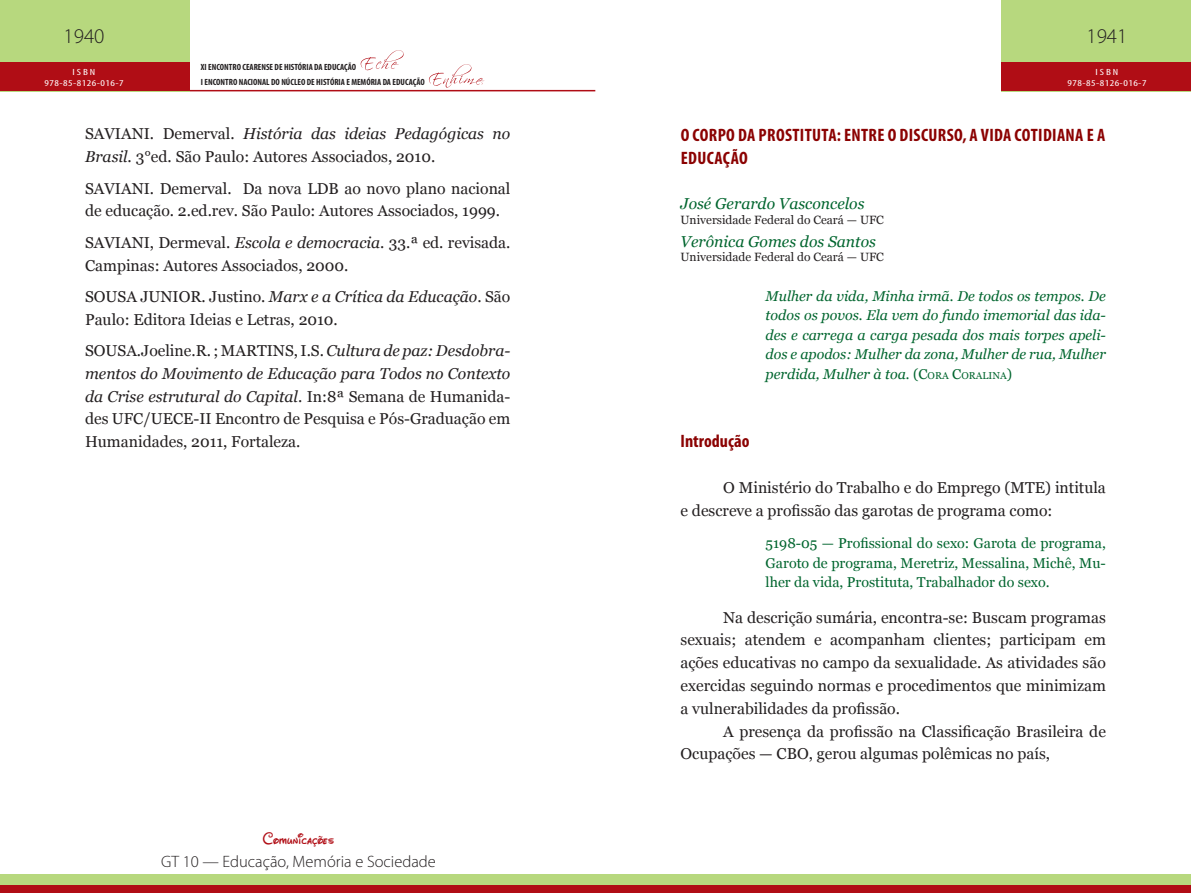
<style>
.page{position:relative;width:1191px;height:893px;background:#fff}
.page>*{position:absolute;margin:0;border:0;box-sizing:border-box;transform-origin:0 0}
.t1{font:300 21px "Myriad Pro";color:#231f20}
.TÍTULO_01{font:700 condensed 18px/22.8px "Myriad Pro";letter-spacing:.02em;color:#8b0202}
.TÍTULO_02{font:700 condensed 18px "Myriad Pro";color:#8b0202}
.t2{font:300 16.5px "Myriad Pro";color:#231f20}
.t3{font:16.5px "Waltograph";letter-spacing:.01em;color:#b00d15}
.t4{font:15.75px/22.8px "Georgia";color:#231f20}
.AUTOR{font:italic 15.75px "Georgia";color:#00652e}
.RECUO{font:italic 14.25px/19.5px "Georgia";color:#00652e;text-align:justify}
.RECUO-2{font:14.25px/19.5px "Georgia";color:#00652e;text-align:justify}
.DADOS_AUTOR{font:12px "Georgia";color:#231f20}
.RECUO-3{font:10.05px "Georgia";color:#00652e}
.t5{font:700 condensed 9px/15px "Myriad Pro";color:#231f20}
.t6{font:condensed 9px/10.8px "Myriad Pro";letter-spacing:.04em;color:#fff;text-align:center;scale:1.3 1}
.s1{font-style:italic}
.s2{font-style:normal}
.s3{font-style:normal;font-size:10.05px}
.s4{font-size:14.25px}
</style>
<div class="page">
<div style="left:595px;top:874px;width:596px;height:19px;background:#b7d87e"></div>
<div style="left:595px;top:885px;width:596px;height:8px;background:#b00d15"></div>
<div style="left:1001px;top:0;width:190px;height:91px;background:#b7d87e"></div>
<div style="left:1001px;top:63px;width:190px;height:28px;background:#b00d15"></div>
<hr style="left:189px;top:90px;width:406px;height:1px;background:#b00d15">
<div style="left:0;top:0;width:189px;height:91px;background:#b7d87e"></div>
<div style="left:0;top:63px;width:189px;height:28px;background:#b00d15"></div>
<svg style="left:361px;top:50px;width:43px;height:20px"></svg>
<svg style="left:429px;top:64px;width:55px;height:24px"></svg>
<div style="left:0;top:874px;width:595px;height:19px;background:#b7d87e"></div>
<div style="left:0;top:885px;width:595px;height:8px;background:#b00d15"></div>
<h1 class="t1" style="left:63px;top:24px;width:42px">1940</h1>
<p class="t6" style="left:44px;top:66px;width:62px">ISBN<br>978-85-8126-016-7</p>
<p class="t5" style="left:201px;top:60px;width:225px">XI ENCONTRO CEARENSE DE HISTÓRIA DA EDUCAÇÃO<br>I ENCONTRO NACIONAL DO NÚCLEO DE HISTÓRIA E MEMÓRIA DA EDUCAÇÃO</p>
<p class="t4" style="left:85px;top:123px;width:427px">SAVIANI. Demerval. <span class="s1">História das ideias Pedagógicas no<br>Brasil</span>. 3°ed. São Paulo: Autores Associados, 2010.</p>
<p class="t4" style="left:85px;top:177px;width:427px">SAVIANI. Demerval. Da nova LDB ao novo plano nacional de educação. 2.ed.rev. São Paulo: Autores Associados, 1999.</p>
<p class="t4" style="left:85px;top:231px;width:427px">SAVIANI, Dermeval. <span class="s1">Escola e democracia</span>. 33.ª ed. revisada.<br>Campinas: Autores Associados, 2000.</p>
<p class="t4" style="left:85px;top:285px;width:427px">SOUSA JUNIOR. Justino. <span class="s1">Marx e a Crítica da Educação</span>. São<br>Paulo: Editora Ideias e Letras, 2010.</p>
<p class="t4" style="left:85px;top:339px;width:427px;text-align:justify">SOUSA.Joeline.R. ; MARTINS, I.S. <span class="s1">Cultura de paz: Desdobra&shy;mentos do Movimento de Educação para Todos no Contexto da Crise estrutural do Capital</span>. In:8ª Semana de Humanida&shy;des UFC/UECE-II Encontro de Pesquisa e Pós-Graduação em Humanidades, 2011, Fortaleza.</p>
<p class="t3" style="left:263px;top:826px;width:73px">Comunicações</p>
<p class="t2" style="left:161px;top:852px;width:276px">GT 10 — Educação, Memória e Sociedade</p>
<h1 class="t1" style="left:1086px;top:24px;width:42px">1941</h1>
<p class="t6" style="left:1067px;top:66px;width:62px">ISBN<br>978-85-8126-016-7</p>
<p class="TÍTULO_01" style="left:680px;top:123px;width:426px">O CORPO DA PROSTITUTA: ENTRE O DISCURSO, A VIDA COTIDIANA E A<br>EDUCAÇÃO</p>
<p class="AUTOR" style="left:680px;top:194px;width:185px">José Gerardo Vasconcelos</p>
<p class="DADOS_AUTOR" style="left:680px;top:212px;width:205px">Universidade Federal do Ceará — UFC</p>
<p class="AUTOR" style="left:680px;top:231px;width:197px">Verônica Gomes dos Santos</p>
<p class="DADOS_AUTOR" style="left:680px;top:250px;width:205px">Universidade Federal do Ceará — UFC</p>
<p class="RECUO" style="left:765px;top:286px;width:342px">Mulher da vida, Minha irmã. De todos os tempos. De todos os povos. Ela vem do fundo imemorial das ida&shy;des e carrega a carga pesada dos mais torpes apeli&shy;dos e apodos: Mulher da zona, Mulher de rua, Mulher perdida, Mulher à toa. <span class="s2">(</span><span class="s2">C</span><span class="s3">ORA</span> <span class="s2">C</span><span class="s3">ORALI</span></p>
<p class="RECUO-3" style="left:992px;top:369px;width:21px">NA<span class="s4">)</span></p>
<p class="TÍTULO_02" style="left:680px;top:430px;width:70px">Introdução</p>
<p class="t4" style="left:680px;top:476px;width:427px;text-indent:43px">O Ministério do Trabalho e do Emprego (MTE) intitula e descreve a profissão das garotas de programa como:</p>
<p class="RECUO-2" style="left:765px;top:534px;width:342px">5198-05 — Profissional do sexo: Garota de programa, Garoto de programa, Meretriz, Messalina, Michê, Mu&shy;lher da vida, Prostituta, Trabalhador do sexo.</p>
<p class="t4" style="left:680px;top:606px;width:427px;text-align:justify;text-indent:43px">Na descrição sumária, encontra-se: Buscam programas sexuais; atendem e acompanham clientes; participam em ações educativas no campo da sexualidade. As atividades são exercidas seguindo normas e procedimentos que minimizam a vulnerabilidades da profissão.</p>
<p class="t4" style="left:680px;top:720px;width:427px;text-indent:43px">A presença da profissão na Classificação Brasileira de<br>Ocupações — CBO, gerou algumas polêmicas no país,</p>
</div>
